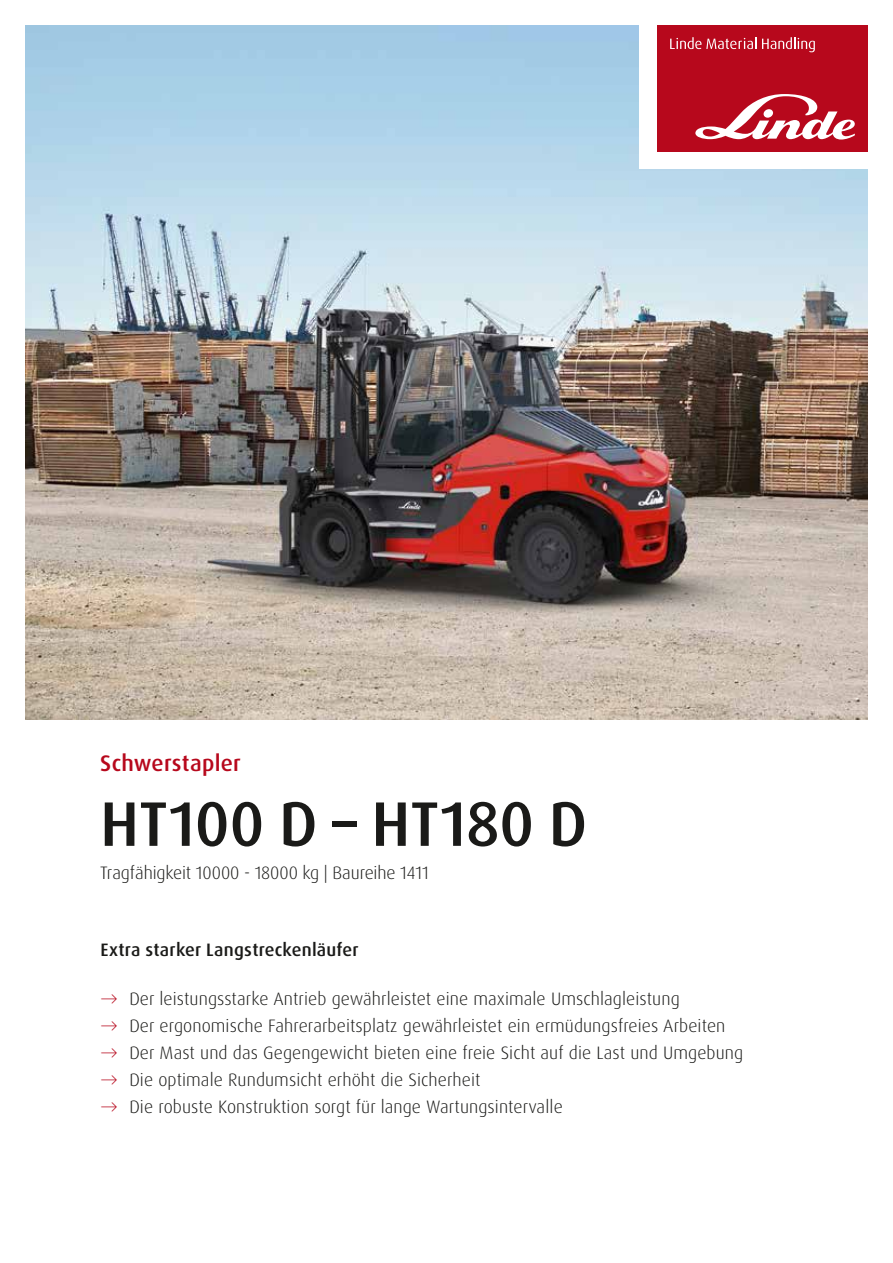
<style>
.page{position:relative;width:893px;height:1263px;background:#fff}
.page>*{position:absolute;margin:0;border:0;box-sizing:border-box;transform-origin:0 0}
.t1{font:500 63px "Dax Pro";color:#1a1a18}
.t2{font:500 22.5px "Dax Pro";letter-spacing:.01em;color:#b7081c}
.t3{font:300 18px "Dax Pro";letter-spacing:.005em;color:#1a1a18}
.t4{font:500 18px "Dax Pro";letter-spacing:.015em;color:#1a1a18}
.s1{color:#b7081c}
</style>
<div class="page">
<img style="left:26px;top:25px;width:842px;height:695px">
<div style="left:640px;top:0;width:253px;height:169px;background:#fff"></div>
<div style="left:657px;top:26px;width:210px;height:126px;background:#b7081c"></div>
<svg style="left:695px;top:94px;width:160px;height:46px"></svg>
<svg style="left:670px;top:37px;width:86px;height:12px"></svg>
<svg style="left:762px;top:37px;width:53px;height:15px"></svg>
<p class="t2" style="left:100px;top:749px;width:142px">Schwerstapler</p>
<h1 class="t1" style="left:100px;top:783px;width:488px">HT100 D – HT180 D</h1>
<p class="t3" style="left:100px;top:861px;width:330px">Tragfähigkeit 10000 - 18000 kg | Baureihe 1411</p>
<p class="t4" style="left:100px;top:938px;width:260px">Extra starker Langstreckenläufer</p>
<p class="t3" style="left:101px;top:987px;width:580px"><span class="s1">→</span> Der leistungsstarke Antrieb gewährleistet eine maximale Umschlagleistung</p>
<p class="t3" style="left:101px;top:1014px;width:626px"><span class="s1">→</span> Der ergonomische Fahrerarbeitsplatz gewährleistet ein ermüdungsfreies Arbeiten</p>
<p class="t3" style="left:101px;top:1041px;width:643px"><span class="s1">→</span> Der Mast und das Gegengewicht bieten eine freie Sicht auf die Last und Umgebung</p>
<p class="t3" style="left:101px;top:1068px;width:381px"><span class="s1">→</span> Die optimale Rundumsicht erhöht die Sicherheit</p>
<p class="t3" style="left:101px;top:1095px;width:463px"><span class="s1">→</span> Die robuste Konstruktion sorgt für lange Wartungsintervalle</p>
</div>
